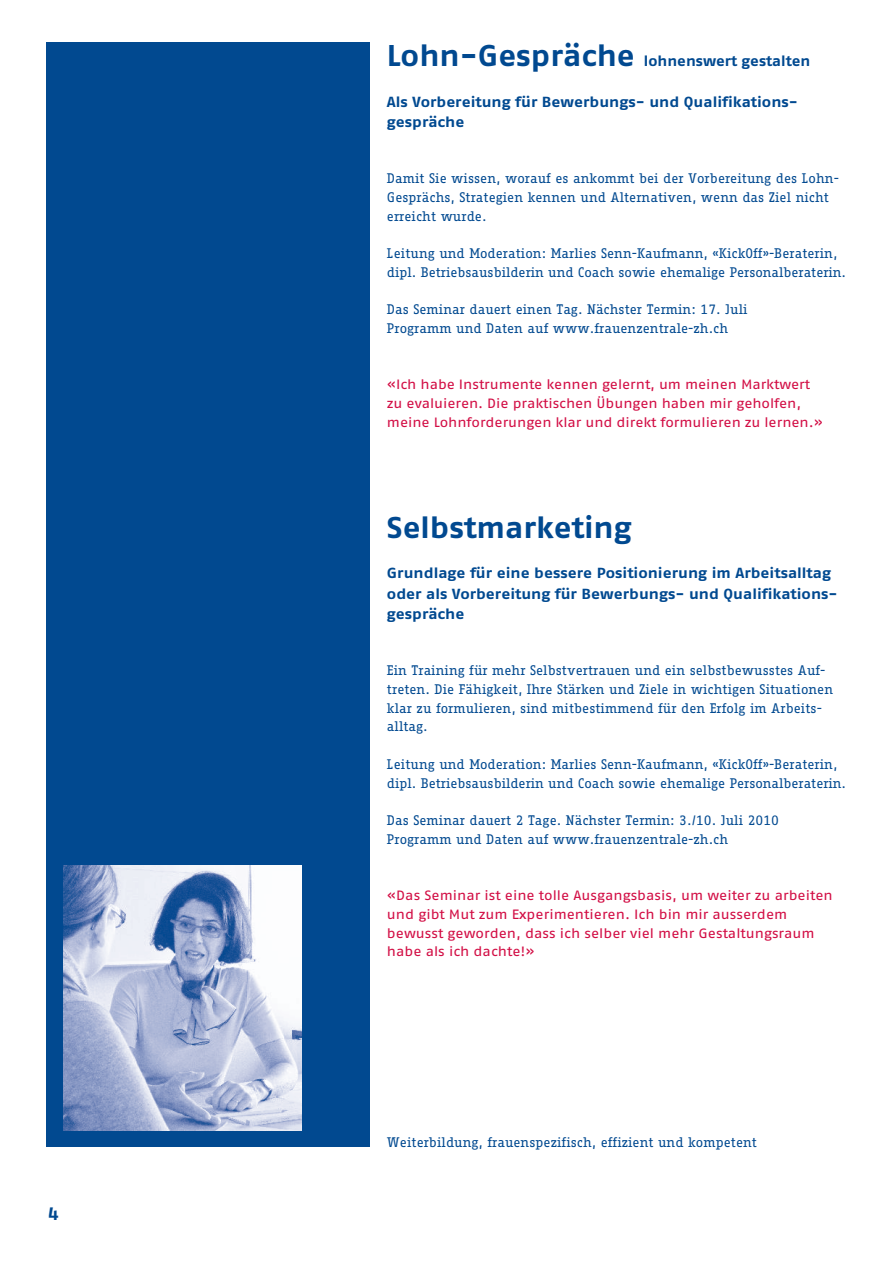
<style>
.page{position:relative;width:893px;height:1263px;background:#fff}
.page>*{position:absolute;margin:0;border:0;box-sizing:border-box;transform-origin:0 0}
.t1{font:30px "Fago Ex Bold Lf";color:#014990}
.t2{font:700 18px "Fago Mo";color:#014990}
.t3{font:14.7px/20.2px "Fago Ex Bold Lf";color:#014990}
.t4{font:13.5px/18.8px "Fago Office Serif";color:#014990}
.t5{font:13.5px/18.8px "Fago Ex";color:#d20d44}
.s1{font-size:30px}
</style>
<div class="page">
<div style="left:47px;top:43px;width:323px;height:1104px;background:#014990"></div>
<img style="left:64px;top:866px;width:238px;height:265px">
<h2 class="t2" style="left:48px;top:1203px;width:12px">4</h2>
<p class="t3" style="left:387px;top:52px;width:425px"><span class="s1">Lohn-Gespräche</span> lohnenswert gestalten</p>
<p class="t3" style="left:387px;top:92px;width:413px">Als Vorbereitung für Bewerbungs- und Qualifikations&shy;gespräche</p>
<p class="t4" style="left:387px;top:169px;width:453px">Damit Sie wissen, worauf es ankommt bei der Vorbereitung des Lohn-<br>Gesprächs, Strategien kennen und Alternativen, wenn das Ziel nicht erreicht wurde.</p>
<p class="t4" style="left:387px;top:244px;width:461px">Leitung und Moderation: Marlies Senn-Kaufmann, «KickOff»-Beraterin, dipl. Betriebsausbilderin und Coach sowie ehemalige Personalberaterin.</p>
<p class="t4" style="left:387px;top:300px;width:362px">Das Seminar dauert einen Tag. Nächster Termin: 17. Juli<br>Programm und Daten auf www.frauenzentrale-zh.ch</p>
<p class="t5" style="left:387px;top:375px;width:438px">«Ich habe Instrumente kennen gelernt, um meinen Marktwert zu evaluieren. Die praktischen Übungen haben mir geholfen, meine Lohnforderungen klar und direkt formulieren zu lernen.»</p>
<h1 class="t1" style="left:387px;top:514px;width:246px">Selbstmarketing</h1>
<p class="t3" style="left:387px;top:564px;width:452px">Grundlage für eine bessere Positionierung im Arbeitsalltag oder als Vorbereitung für Bewerbungs- und Qualifikations&shy;gespräche</p>
<p class="t4" style="left:387px;top:661px;width:448px">Ein Training für mehr Selbstvertrauen und ein selbstbewusstes Auf&shy;treten. Die Fähigkeit, Ihre Stärken und Ziele in wichtigen Situationen klar zu formulieren, sind mitbestimmend für den Erfolg im Arbeits&shy;alltag.</p>
<p class="t4" style="left:387px;top:755px;width:461px">Leitung und Moderation: Marlies Senn-Kaufmann, «KickOff»-Beraterin, dipl. Betriebsausbilderin und Coach sowie ehemalige Personalberaterin.</p>
<p class="t4" style="left:387px;top:811px;width:393px">Das Seminar dauert 2 Tage. Nächster Termin: 3./10. Juli 2010<br>Programm und Daten auf www.frauenzentrale-zh.ch</p>
<p class="t5" style="left:387px;top:886px;width:447px">«Das Seminar ist eine tolle Ausgangsbasis, um weiter zu arbeiten und gibt Mut zum Experimentieren. Ich bin mir ausserdem bewusst geworden, dass ich selber viel mehr Gestaltungsraum habe als ich dachte!»</p>
<p class="t4" style="left:387px;top:1133px;width:372px">Weiterbildung, frauenspezifisch, effizient und kompetent</p>
</div>
